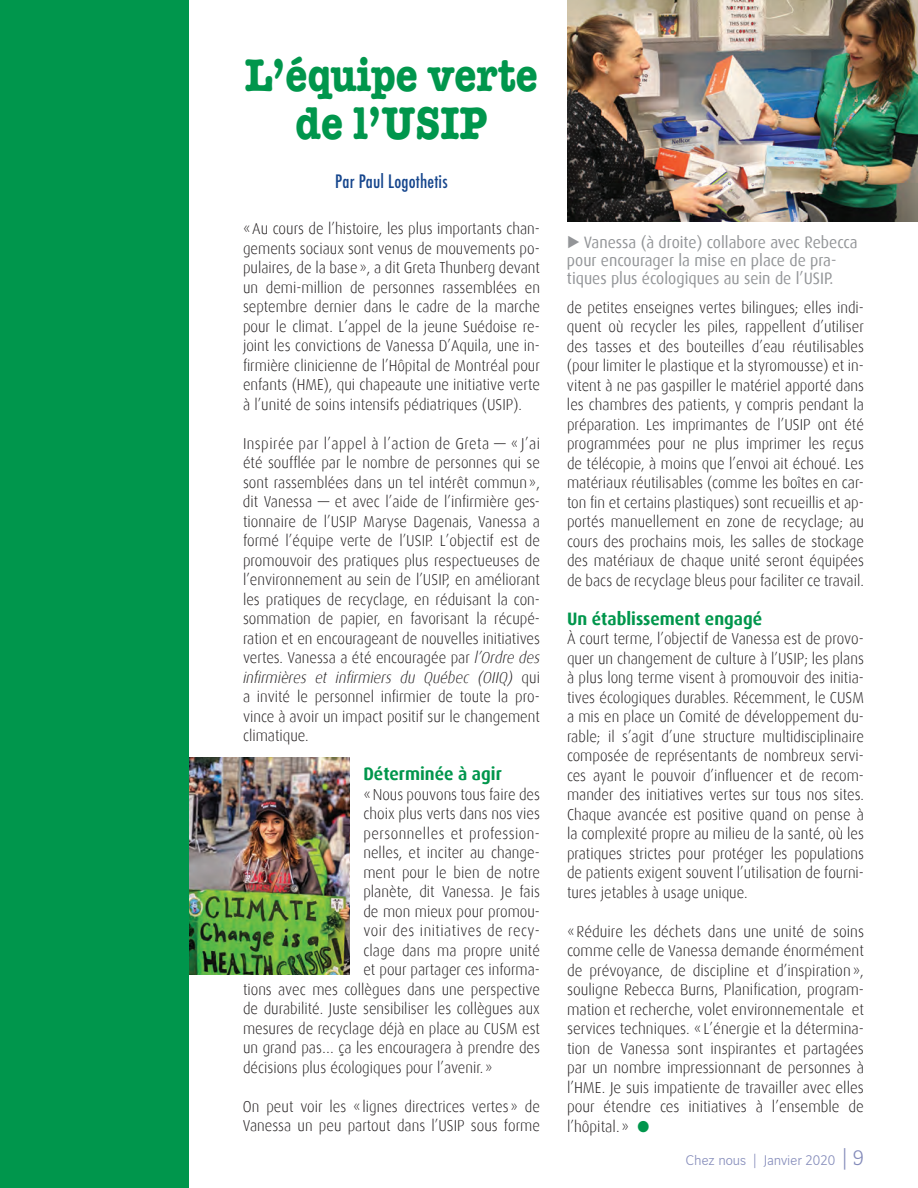
<style>
.page{position:relative;width:918px;height:1188px;background:#fff}
.page>*{position:absolute;margin:0;border:0;box-sizing:border-box;transform-origin:0 0}
.t1{font:700 47.25px/48px "American Typewriter";color:#00964c;text-align:center;scale:.86 1}
.t2{font:700 18px "Dax";color:#00964c;scale:.95 1}
.t3{font:500 condensed 18px "Futura";letter-spacing:.01em;color:#16468d}
.t4{font:16.5px/18px "Dax";color:#939598;scale:.95 1}
.t5{font:300 15.75px/19.5px "Dax";color:#231f20;text-align:justify;scale:.95 1}
.t6{font:300 15.75px/19.5px "Dax";color:#231f20;text-align:justify}
.t7{font:300 15.75px "Dax";letter-spacing:.03em;color:#231f20;scale:.95 1}
.t8{font:300 15px "Vinci Sans";color:#848bba}
.s1{font-style:italic}
.s2{font-family:"Lucida Grande";font-weight:700;font-size:15px}
.s3{color:#00964c}
.s4{font-size:22.5px}
.s5{font-family:"Vinci Serif";font-size:22.5px}
</style>
<div class="page">
<img style="left:189px;top:758px;width:161px;height:217px">
<img style="left:567px;top:0;width:351px;height:222px">
<div style="left:0;top:0;width:189px;height:1188px;background:#00964c"></div>
<img style="left:233px;top:757px;width:117px;height:29px">
<h1 class="t1" style="left:245px;top:49px;width:342px">L’équipe verte de l’USIP</h1>
<p class="t3" style="left:335px;top:170px;width:114px">Par Paul Logothetis</p>
<p class="t5" style="left:243px;top:219px;width:314px">«Au cours de l’histoire, les plus importants chan&shy;gements sociaux sont venus de mouvements po&shy;pulaires, de la base», a dit Greta Thunberg devant un demi-million de personnes rassemblées en septembre dernier dans le cadre de la marche pour le climat. L’appel de la jeune Suédoise re&shy;joint les convictions de Vanessa D’Aquila, une in&shy;firmière clinicienne de l’Hôpital de Montréal pour enfants (HME), qui chapeaute une initiative verte à l’unité de soins intensifs pédiatriques (USIP).</p>
<p class="t5" style="left:243px;top:434px;width:314px">Inspirée par l’appel à l’action de Greta — « J’ai été soufflée par le nombre de personnes qui se sont rassemblées dans un tel intérêt commun», dit Vanessa — et avec l’aide de l’infirmière ges&shy;tionnaire de l’USIP Maryse Dagenais, Vanessa a formé l’équipe verte de l’USIP. L’objectif est de promouvoir des pratiques plus respectueuses de l’environnement au sein de l’USIP, en améliorant les pratiques de recyclage, en réduisant la con&shy;sommation de papier, en favorisant la récupé&shy;ration et en encourageant de nouvelles initiatives vertes. Vanessa a été encouragée par <span class="s1">l’Ordre des infirmières et infirmiers du Québec (OIIQ)</span> qui a invité le personnel infirmier de toute la pro&shy;vince à avoir un impact positif sur le changement climatique.</p>
<p class="t2" style="left:363px;top:764px;width:147px">Déterminée à agir</p>
<p class="t5" style="left:363px;top:785px;width:187px">«Nous pouvons tous faire des</p>
<p class="t5" style="left:363px;top:804px;width:187px">choix plus verts dans nos vies</p>
<p class="t7" style="left:363px;top:825px;width:187px">personnelles et profession-</p>
<p class="t5" style="left:363px;top:843px;width:187px">nelles, et inciter au change-</p>
<p class="t5" style="left:363px;top:863px;width:187px">ment pour le bien de notre</p>
<p class="t5" style="left:363px;top:882px;width:187px">planète, dit Vanessa. Je fais</p>
<p class="t5" style="left:363px;top:902px;width:187px">de mon mieux pour promou-</p>
<p class="t7" style="left:363px;top:922px;width:187px">voir des initiatives de recy-</p>
<p class="t5" style="left:363px;top:941px;width:187px">clage dans ma propre unité</p>
<p class="t5" style="left:363px;top:960px;width:187px">et pour partager ces informa-</p>
<p class="t5" style="left:243px;top:980px;width:314px">tions avec mes collègues dans une perspective</p>
<p class="t5" style="left:243px;top:999px;width:314px">de durabilité. Juste sensibiliser les collègues aux</p>
<p class="t5" style="left:243px;top:1019px;width:314px">mesures de recyclage déjà en place au CUSM est</p>
<p class="t5" style="left:243px;top:1038px;width:314px">un grand pas… ça les encouragera à prendre des</p>
<p class="t5" style="left:243px;top:1058px;width:264px">décisions plus écologiques pour l’avenir. »</p>
<p class="t5" style="left:243px;top:1097px;width:314px">On peut voir les « lignes directrices vertes » de<br>Vanessa un peu partout dans l’USIP sous forme</p>
<p class="t4" style="left:567px;top:234px;width:308px"><span class="s2">▶</span> Vanessa (à droite) collabore avec Rebecca pour encourager la mise en place de pra&shy;tiques plus écologiques au sein de l’USIP.</p>
<p class="t5" style="left:567px;top:298px;width:314px">de petites enseignes vertes bilingues; elles indi&shy;quent où recycler les piles, rappellent d’utiliser des tasses et des bouteilles d’eau réutilisables (pour limiter le plastique et la styromousse) et in&shy;vitent à ne pas gaspiller le matériel apporté dans les chambres des patients, y compris pendant la préparation. Les imprimantes de l’USIP ont été programmées pour ne plus imprimer les reçus de télécopie, à moins que l’envoi ait échoué. Les matériaux réutilisables (comme les boîtes en car&shy;ton fin et certains plastiques) sont recueillis et ap&shy;portés manuellement en zone de recyclage; au cours des prochains mois, les salles de stockage des matériaux de chaque unité seront équipées de bacs de recyclage bleus pour faciliter ce travail.</p>
<p class="t2" style="left:567px;top:608px;width:207px">Un établissement engagé</p>
<p class="t5" style="left:567px;top:629px;width:314px">À court terme, l’objectif de Vanessa est de provo&shy;quer un changement de culture à l’USIP; les plans à plus long terme visent à promouvoir des initia&shy;tives écologiques durables. Récemment, le CUSM a mis en place un Comité de développement du&shy;rable; il s’agit d’une structure multidisciplinaire composée de représentants de nombreux servi&shy;ces ayant le pouvoir d’influencer et de recom&shy;mander des initiatives vertes sur tous nos sites.<br>Chaque avancée est positive quand on pense à la complexité propre au milieu de la santé, où les pratiques strictes pour protéger les populations de patients exigent souvent l’utilisation de fourni&shy;tures jetables à usage unique.</p>
<p class="t6" style="left:567px;top:922px;width:299px">«Réduire les déchets dans une unité de soins comme celle de Vanessa demande énormément de prévoyance, de discipline et d’inspiration», souligne Rebecca Burns, Planification, program&shy;mation et recherche, volet environnementale et services techniques. «L’énergie et la détermina&shy;tion de Vanessa sont inspirantes et partagées par un nombre impressionnant de personnes à l’HME. Je suis impatiente de travailler avec elles pour étendre ces initiatives à l’ensemble de l’hôpital. » <span class="s3">●</span></p>
<p class="t8" style="left:686px;top:1149px;width:180px">Chez nous | Janvier 2020 <span class="s4">|</span> <span class="s5">9</span></p>
</div>
